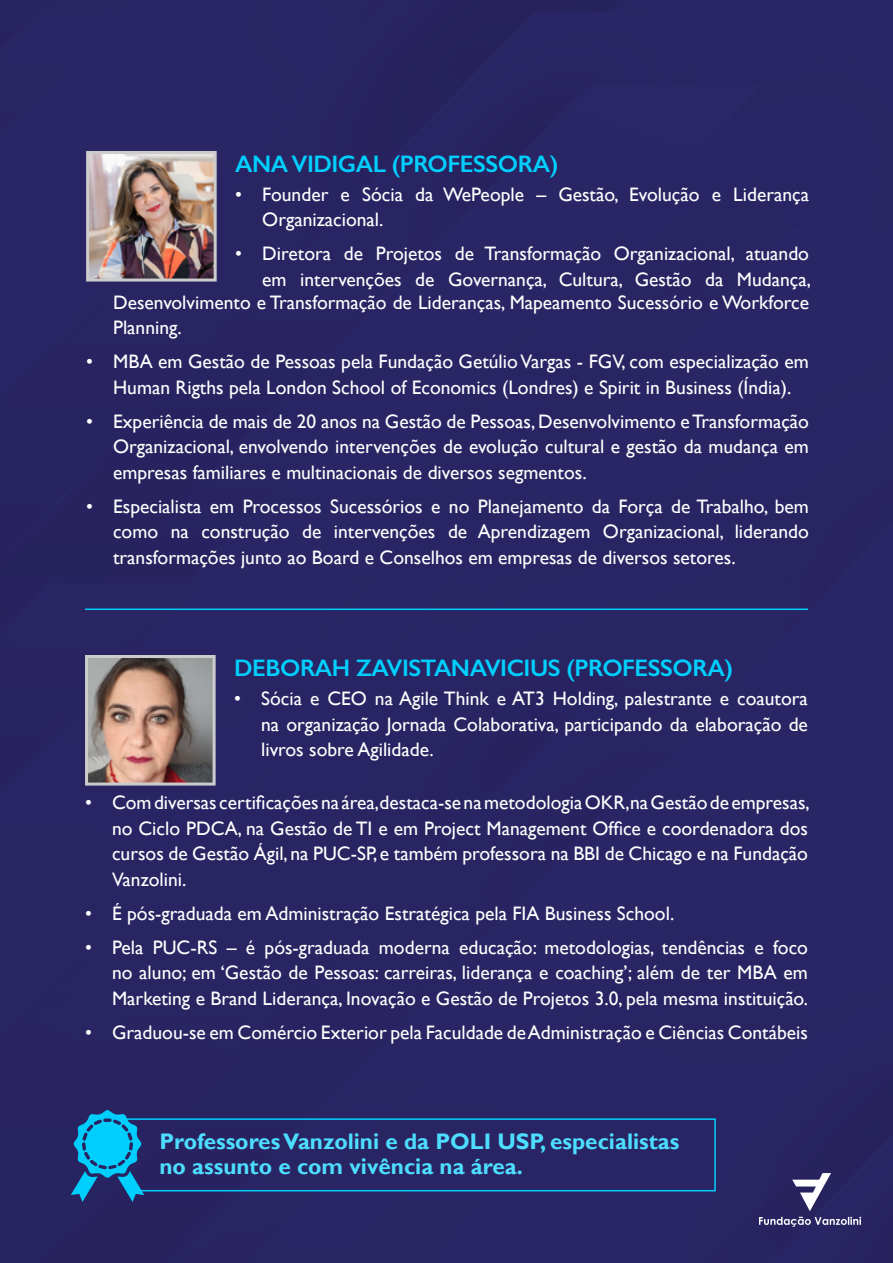
<style>
.page{position:relative;width:893px;height:1263px;background:#292463}
.page>*{position:absolute;margin:0;border:0;box-sizing:border-box;transform-origin:0 0}
.t1{font:600 24px "Gill Sans";letter-spacing:-.02em;color:#00cffd}
.t2{font:700 22.5px/25.5px "Gill Sans";color:#4dddfe}
.t3{font:19.5px/25.5px "Gill Sans";color:#fff;text-align:justify}
</style>
<div class="page">
<svg style="left:71px;top:1110px;width:645px;height:92px;background:#243370"></svg>
<hr style="left:85px;top:608px;width:723px;height:2px;background:#00cffd">
<img style="left:90px;top:155px;width:123px;height:123px">
<div style="left:86px;top:151px;width:131px;height:131px;border:3px solid #ccc"></div>
<img style="left:89px;top:659px;width:123px;height:122px">
<div style="left:85px;top:655px;width:131px;height:130px;border:3px solid #ccc"></div>
<svg style="left:759px;top:1173px;width:102px;height:54px;background:#484478"></svg>
<p class="t1" style="left:235px;top:149px;width:324px">ANA VIDIGAL (PROFESSORA)</p>
<p class="t3" style="left:262px;top:182px;width:548px;text-indent:-27px">• Founder e Sócia da WePeople – Gestão, Evolução e Liderança<br>Organizacional.</p>
<p class="t3" style="left:235px;top:241px;width:577px;text-align:right">• Diretora de Projetos de Transformação Organizacional, atuando em intervenções de Governança, Cultura, Gestão da Mudança,</p>
<p class="t3" style="left:113px;top:290px;width:697px">Desenvolvimento e Transformação de Lideranças, Mapeamento Sucessório e Workforce<br>Planning.</p>
<p class="t3" style="left:86px;top:349px;width:724px;text-align:center">• MBA em Gestão de Pessoas pela Fundação Getúlio Vargas - FGV, com especialização em<br>Human Rigths pela London School of Economics (Londres) e Spirit in Business (Índia).</p>
<p class="t3" style="left:113px;top:409px;width:697px;text-indent:-27px">• Experiência de mais de 20 anos na Gestão de Pessoas, Desenvolvimento e Transformação Organizacional, envolvendo intervenções de evolução cultural e gestão da mudança em empresas familiares e multinacionais de diversos segmentos.</p>
<p class="t3" style="left:113px;top:494px;width:697px;text-indent:-27px">• Especialista em Processos Sucessórios e no Planejamento da Força de Trabalho, bem como na construção de intervenções de Aprendizagem Organizacional, liderando transformações junto ao Board e Conselhos em empresas de diversos setores.</p>
<p class="t1" style="left:234px;top:653px;width:500px">DEBORAH ZAVISTANAVICIUS (PROFESSORA)</p>
<p class="t3" style="left:261px;top:686px;width:548px;text-indent:-27px">• Sócia e CEO na Agile Think e AT3 Holding, palestrante e coautora na organização Jornada Colaborativa, participando da elaboração de livros sobre Agilidade.</p>
<p class="t3" style="left:112px;top:790px;width:699px;text-indent:-27px">• Com diversas certificações na área,destaca-se na metodologia OKR,na Gestão de empresas, no Ciclo PDCA, na Gestão de TI e em Project Management Office e coordenadora dos cursos de Gestão Ágil, na PUC-SP, e também professora na BBI de Chicago e na Fundação Vanzolini.</p>
<p class="t3" style="left:85px;top:901px;width:591px">• É pós-graduada em Administração Estratégica pela FIA Business School.</p>
<p class="t3" style="left:112px;top:935px;width:697px;text-indent:-27px">• Pela PUC-RS – é pós-graduada moderna educação: metodologias, tendências e foco no aluno; em ‘Gestão de Pessoas: carreiras, liderança e coaching’; além de ter MBA em Marketing e Brand Liderança, Inovação e Gestão de Projetos 3.0, pela mesma instituição.</p>
<p class="t3" style="left:85px;top:1020px;width:724px">• Graduou-se em Comércio Exterior pela Faculdade de Administração e Ciências Contábeis</p>
<p class="t2" style="left:159px;top:1129px;width:521px">Professores Vanzolini e da POLI USP, especialistas no assunto e com vivência na área.</p>
</div>
